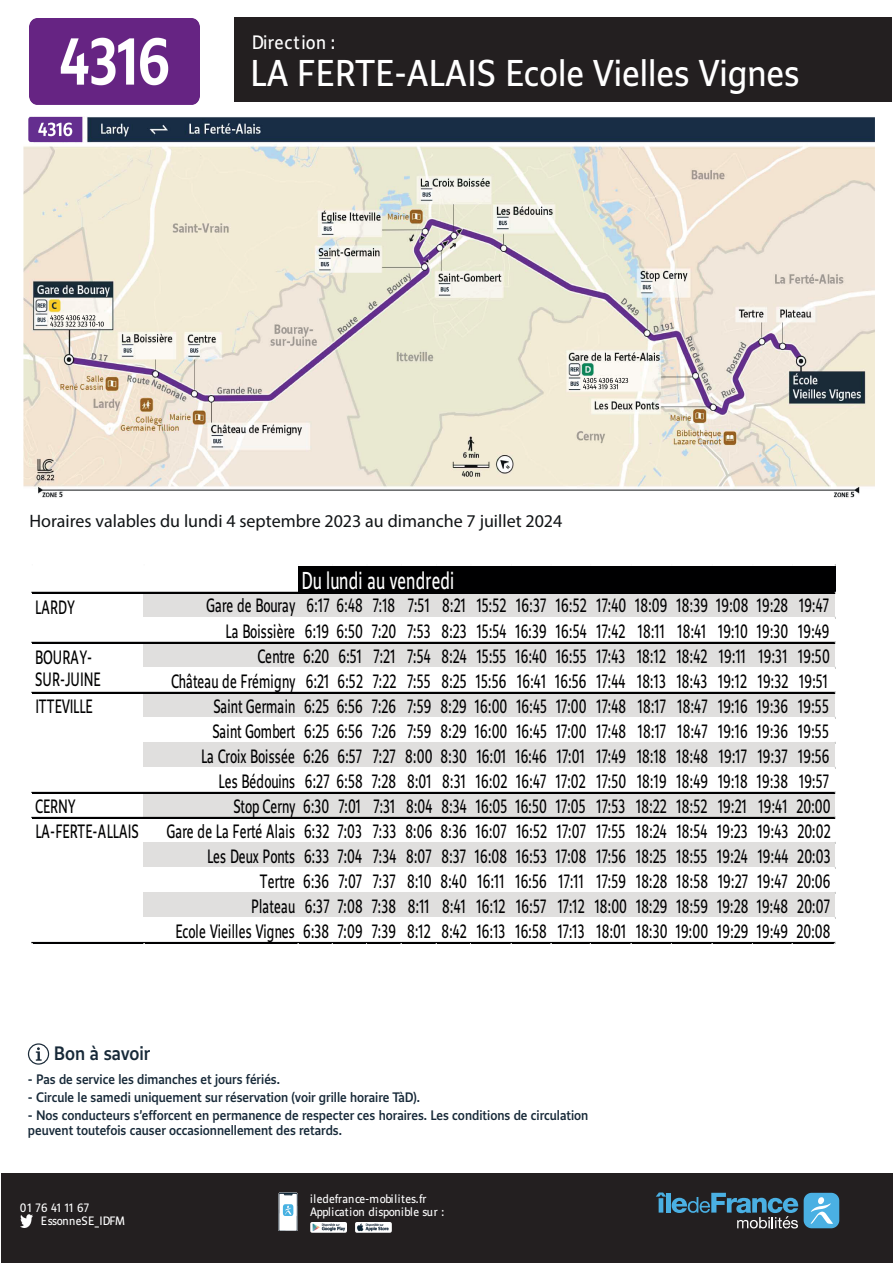
<style>
.page{position:relative;width:893px;height:1263px;background:#fff}
.page>*{position:absolute;margin:0;border:0;box-sizing:border-box;transform-origin:0 0}
.t1{font:34.5px "IDF Voyageur";color:#fff}
.t2{font:22.65px "IDF Voyageur";letter-spacing:.015em;color:#fff;scale:.74 1}
.t3{font:18px "Myriad Pro";color:#111416}
.t4{font:18px "IDF Voyageur";letter-spacing:.015em;color:#fff}
.t5{font:500 18px "IDF Voyageur";color:#172938}
.t6{font:17.85px/25px "IDF Voyageur";letter-spacing:.02em;color:#000001;text-align:right;scale:.74 1}
.t7{font:17.85px/22.6px "IDF Voyageur";letter-spacing:-.01em;color:#000001;scale:.74 1}
.t8{font:17.85px "IDF Voyageur";letter-spacing:-.015em;color:#000001;scale:.74 1}
.t9{font:500 12.75px/15.8px "IDF Voyageur";color:#172938}
.t10{font:11.25px/13.5px "IDF Voyageur";letter-spacing:.025em;color:#fff}
</style>
<div class="page">
<div style="left:235px;top:17px;width:657px;height:85px;background:#231f20"></div>
<div style="left:28px;top:1043px;width:21px;height:22px;border:1px solid #1b2b39;border-radius:50%"></div>
<svg style="left:36px;top:1047px;width:6px;height:14px"></svg>
<img style="left:23px;top:116px;width:851px;height:382px">
<img style="left:30px;top:18px;width:169px;height:86px">
<div style="left:298px;top:566px;width:537px;height:27px;background:#000001"></div>
<div style="left:144px;top:592px;width:691px;height:26px;background:#e0dfde"></div>
<div style="left:33px;top:617px;width:802px;height:26px;background:#fff"></div>
<div style="left:144px;top:642px;width:691px;height:26px;background:#e0dfde"></div>
<div style="left:33px;top:667px;width:802px;height:26px;background:#fff"></div>
<div style="left:144px;top:692px;width:691px;height:26px;background:#e0dfde"></div>
<div style="left:33px;top:717px;width:802px;height:26px;background:#fff"></div>
<div style="left:144px;top:742px;width:691px;height:26px;background:#e0dfde"></div>
<div style="left:33px;top:767px;width:802px;height:26px;background:#fff"></div>
<div style="left:144px;top:792px;width:691px;height:26px;background:#e0dfde"></div>
<div style="left:144px;top:842px;width:691px;height:26px;background:#e0dfde"></div>
<div style="left:33px;top:867px;width:802px;height:26px;background:#fff"></div>
<div style="left:144px;top:892px;width:691px;height:26px;background:#e0dfde"></div>
<div style="left:33px;top:917px;width:802px;height:26px;background:#fff"></div>
<hr style="left:32px;top:592px;width:803px;height:1px;background:#000001">
<hr style="left:32px;top:642px;width:803px;height:1px;background:#000001">
<hr style="left:32px;top:692px;width:803px;height:1px;background:#000001">
<hr style="left:32px;top:792px;width:803px;height:1px;background:#000001">
<hr style="left:32px;top:817px;width:803px;height:1px;background:#000001">
<hr style="left:32px;top:942px;width:803px;height:1px;background:#000001">
<div style="left:1px;top:1174px;width:892px;height:89px;background:#231f20"></div>
<svg style="left:20px;top:1215px;width:13px;height:13px"></svg>
<img style="left:279px;top:1193px;width:19px;height:38px">
<img style="left:310px;top:1222px;width:36px;height:10px">
<img style="left:355px;top:1222px;width:36px;height:10px">
<svg style="left:656px;top:1192px;width:184px;height:36px"></svg>
<p class="t4" style="left:252px;top:30px;width:85px">Direction :</p>
<h1 class="t1" style="left:250px;top:50px;width:551px">LA FERTE-ALAIS Ecole Vielles Vignes</h1>
<p class="t3" style="left:30px;top:510px;width:534px">Horaires valables du lundi 4 septembre 2023 au dimanche 7 juillet 2024</p>
<p class="t2" style="left:301px;top:565px;width:208px">Du lundi au vendredi</p>
<p class="t6" style="left:35px;top:594px;width:55px">LARDY</p>
<p class="t6" style="left:171px;top:593px;width:892px">Gare de Bouray 6:17 6:48 7:18 7:51 8:21 15:52 16:37 16:52 17:40 18:09 18:39 19:08 19:28 19:47<br>La Boissière 6:19 6:50 7:20 7:53 8:23 15:54 16:39 16:54 17:42 18:11 18:41 19:10 19:30 19:49<br>Centre 6:20 6:51 7:21 7:54 8:24 15:55 16:40 16:55 17:43 18:12 18:42 19:11 19:31 19:50<br>Château de Frémigny 6:21 6:52 7:22 7:55 8:25 15:56 16:41 16:56 17:44 18:13 18:43 19:12 19:32 19:51</p>
<p class="t8" style="left:35px;top:694px;width:79px">ITTEVILLE</p>
<p class="t6" style="left:201px;top:693px;width:851px">Saint Germain 6:25 6:56 7:26 7:59 8:29 16:00 16:45 17:00 17:48 18:17 18:47 19:16 19:36 19:55<br>Saint Gombert 6:25 6:56 7:26 7:59 8:29 16:00 16:45 17:00 17:48 18:17 18:47 19:16 19:36 19:55<br>La Croix Boissée 6:26 6:57 7:27 8:00 8:30 16:01 16:46 17:01 17:49 18:18 18:48 19:17 19:37 19:56<br>Les Bédouins 6:27 6:58 7:28 8:01 8:31 16:02 16:47 17:02 17:50 18:19 18:49 19:18 19:38 19:57</p>
<p class="t6" style="left:35px;top:793px;width:56px">CERNY</p>
<p class="t6" style="left:234px;top:793px;width:808px">Stop Cerny 6:30 7:01 7:31 8:04 8:34 16:05 16:50 17:05 17:53 18:22 18:52 19:21 19:41 20:00</p>
<p class="t7" style="left:35px;top:819px;width:141px">LA-FERTE-ALLAIS</p>
<p class="t6" style="left:167px;top:818px;width:899px">Gare de La Ferté Alais 6:32 7:03 7:33 8:06 8:36 16:07 16:52 17:07 17:55 18:24 18:54 19:23 19:43 20:02<br>Les Deux Ponts 6:33 7:04 7:34 8:07 8:37 16:08 16:53 17:08 17:56 18:25 18:55 19:24 19:44 20:03<br>Tertre 6:36 7:07 7:37 8:10 8:40 16:11 16:56 17:11 17:59 18:28 18:58 19:27 19:47 20:06<br>Plateau 6:37 7:08 7:38 8:11 8:41 16:12 16:57 17:12 18:00 18:29 18:59 19:28 19:48 20:07<br>Ecole Vieilles Vignes 6:38 7:09 7:39 8:12 8:42 16:13 16:58 17:13 18:01 18:30 19:00 19:29 19:49 20:08</p>
<p class="t7" style="left:35px;top:645px;width:90px">BOURAY-<br>SUR-JUINE</p>
<p class="t5" style="left:54px;top:1041px;width:98px">Bon à savoir</p>
<p class="t9" style="left:28px;top:1071px;width:254px">- Pas de service les dimanches et jours fériés.</p>
<p class="t9" style="left:28px;top:1089px;width:394px">- Circule le samedi uniquement sur réservation (voir grille horaire TàD).</p>
<p class="t9" style="left:28px;top:1107px;width:562px">- Nos conducteurs s’efforcent en permanence de respecter ces horaires. Les conditions de circulation peuvent toutefois causer occasionnellement des retards.</p>
<p class="t10" style="left:41px;top:1200px;width:86px;text-indent:-21px">01 76 41 11 67<br>EssonneSE_IDFM</p>
<p class="t10" style="left:310px;top:1191px;width:136px">iledefrance-mobilites.fr<br>Application disponible sur :</p>
<p class="t10" style="left:18px;top:1218px;width:71px">01 76 41 11 67</p>
</div>
